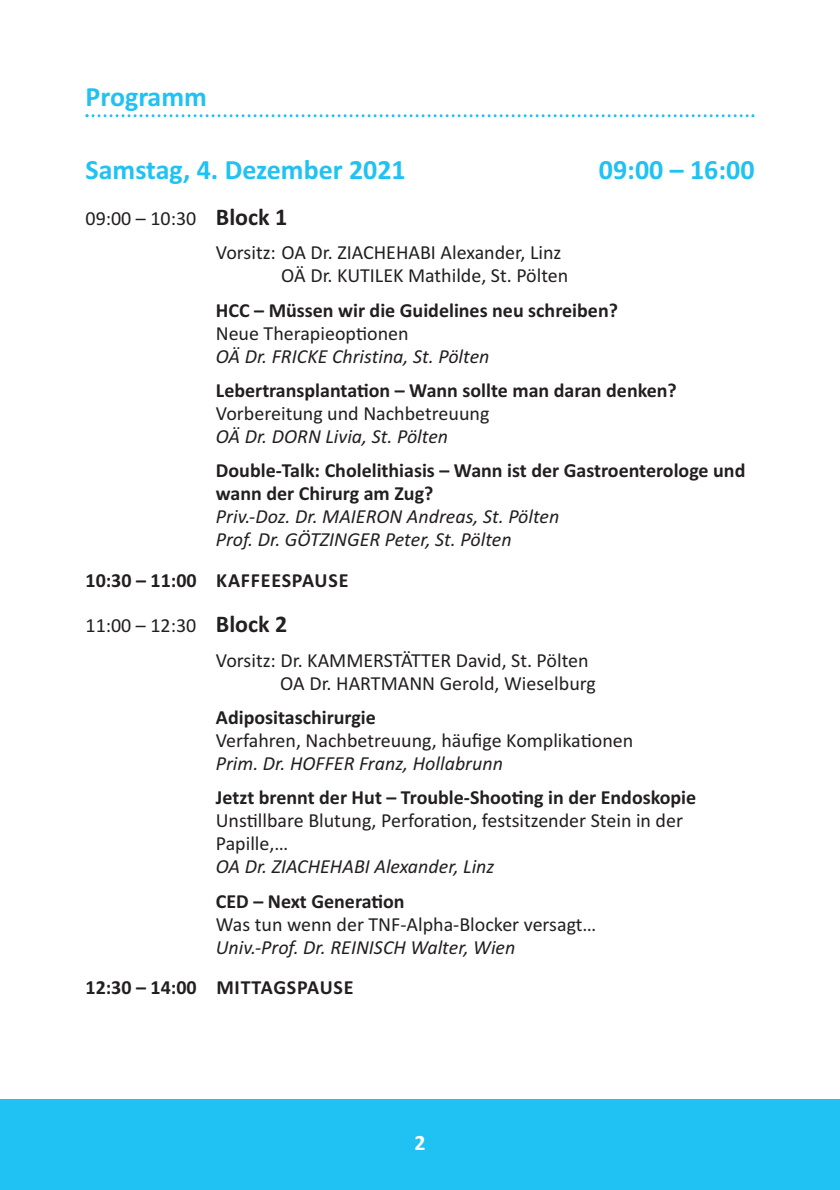
<style>
.page{position:relative;width:840px;height:1190px;background:#fff}
.page>*{position:absolute;margin:0;border:0;box-sizing:border-box;transform-origin:0 0}
.t1{font:700 28px "Calibri";color:#1fc2f3}
.t2{font:700 22px "Calibri";color:#fff}
.t3{font:20px/34.4px "Calibri";color:#231f20}
.t4{font:700 20px/23px "Calibri";color:#231f20}
.t5{font:italic 20px/23px "Calibri";color:#231f20}
.t6{font:700 20px "Calibri";letter-spacing:.04em;color:#231f20}
.t7{font:700 20px "Calibri";letter-spacing:.025em;color:#231f20}
.s1{font-weight:700;font-size:24px}
</style>
<div class="page">
<svg style="left:86px;top:114px;width:668px;height:3px"></svg>
<div style="left:0;top:1100px;width:840px;height:90px;background:#1fc2f3"></div>
<h1 class="t1" style="left:86px;top:87px;width:123px">Programm</h1>
<h1 class="t1" style="left:86px;top:160px;width:322px">Samstag, 4. Dezember 2021</h1>
<h1 class="t1" style="left:599px;top:160px;width:157px">09:00 – 16:00</h1>
<p class="t3" style="left:216px;top:203px;width:347px;text-indent:-130px">09:00 – 10:30 <span class="s1">Block 1<br></span>Vorsitz: OA Dr. ZIACHEHABI Alexander, Linz</p>
<p class="t3" style="left:281px;top:260px;width:289px">OÄ Dr. KUTILEK Mathilde, St. Pölten</p>
<p class="t4" style="left:216px;top:300px;width:404px">HCC – Müssen wir die Guidelines neu schreiben?</p>
<p class="t3" style="left:216px;top:318px;width:194px">Neue Therapieoptionen</p>
<p class="t5" style="left:216px;top:346px;width:275px">OÄ Dr. FRICKE Christina, St. Pölten</p>
<p class="t4" style="left:216px;top:381px;width:462px">Lebertransplantation – Wann sollte man daran denken?</p>
<p class="t3" style="left:216px;top:398px;width:275px">Vorbereitung und Nachbetreuung</p>
<p class="t5" style="left:216px;top:427px;width:234px">OÄ Dr. DORN Livia, St. Pölten</p>
<p class="t4" style="left:216px;top:461px;width:531px">Double-Talk: Cholelithiasis – Wann ist der Gastroenterologe und wann der Chirurg am Zug?</p>
<p class="t5" style="left:216px;top:507px;width:345px">Priv.-Doz. Dr. MAIERON Andreas, St. Pölten<br>Prof. Dr. GÖTZINGER Peter, St. Pölten</p>
<p class="t6" style="left:86px;top:573px;width:264px">10:30 – 11:00 KAFFEESPAUSE</p>
<p class="t3" style="left:216px;top:610px;width:374px;text-indent:-130px">11:00 – 12:30 <span class="s1">Block 2<br></span>Vorsitz: Dr. KAMMERSTÄTTER David, St. Pölten</p>
<p class="t3" style="left:280px;top:667px;width:317px">OA Dr. HARTMANN Gerold, Wieselburg</p>
<p class="t4" style="left:216px;top:707px;width:161px">Adipositaschirurgie</p>
<p class="t3" style="left:216px;top:725px;width:419px">Verfahren, Nachbetreuung, häufige Komplikationen</p>
<p class="t5" style="left:216px;top:753px;width:289px">Prim. Dr. HOFFER Franz, Hollabrunn</p>
<p class="t4" style="left:216px;top:788px;width:482px">Jetzt brennt der Hut – Trouble-Shooting in der Endoskopie</p>
<p class="t3" style="left:216px;top:811px;width:469px;line-height:23px">Unstillbare Blutung, Perforation, festsitzender Stein in der<br>Papille,…</p>
<p class="t5" style="left:216px;top:857px;width:280px">OA Dr. ZIACHEHABI Alexander, Linz</p>
<p class="t4" style="left:216px;top:891px;width:190px">CED – Next Generation</p>
<p class="t3" style="left:216px;top:908px;width:382px">Was tun wenn der TNF-Alpha-Blocker versagt…</p>
<p class="t5" style="left:216px;top:937px;width:301px">Univ.-Prof. Dr. REINISCH Walter, Wien</p>
<p class="t7" style="left:86px;top:980px;width:270px">12:30 – 14:00 MITTAGSPAUSE</p>
<p class="t2" style="left:414px;top:1135px;width:13px">2</p>
</div>
